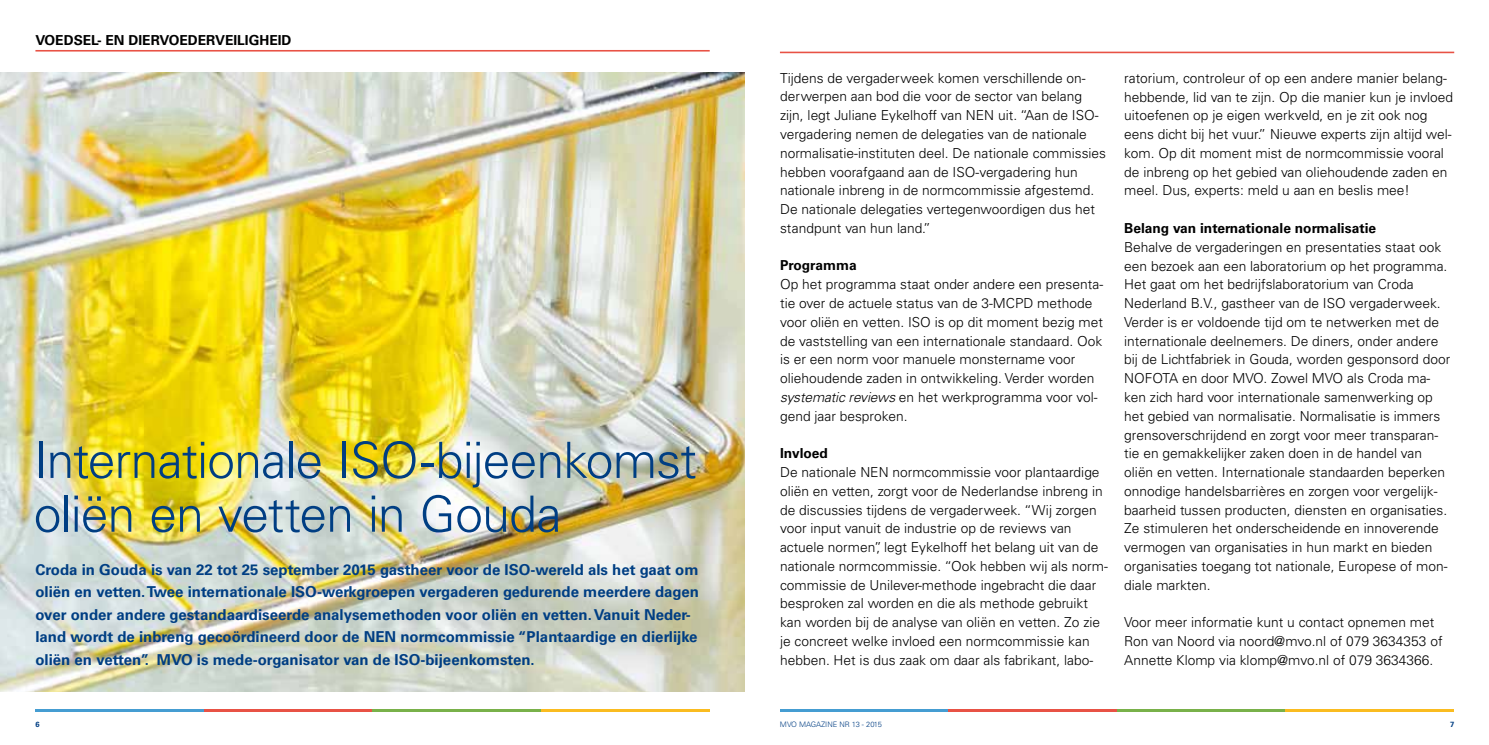
<style>
.page{position:relative;width:1489px;height:745px;background:#fff}
.page>*{position:absolute;margin:0;border:0;box-sizing:border-box;transform-origin:0 0}
.t1{font:300 50px/53.8px "Univers LT Std";letter-spacing:-.02em;color:#003e83}
.t2{font:700 15px/22.5px "Univers LT Std";color:#003e83}
.t3{font:300 13.75px/18.8px "Univers LT Std";color:#000}
.t4{font:700 13.75px "Univers LT Std";color:#000}
.t5{font:300 7.5px "Univers LT Std";color:#003e83}
.t6{font:700 7.5px "Univers LT Std";color:#003e83}
.s1{font-style:italic}
</style>
<div class="page">
<hr style="left:780px;top:709px;width:168px;height:2px;background:#459dd2">
<hr style="left:948px;top:709px;width:168px;height:2px;background:#e85245">
<hr style="left:1116px;top:709px;width:169px;height:2px;background:#79b14a">
<hr style="left:1285px;top:709px;width:168px;height:2px;background:#fabc20">
<hr style="left:35px;top:709px;width:169px;height:2px;background:#459dd2">
<hr style="left:204px;top:709px;width:168px;height:2px;background:#e85245">
<hr style="left:372px;top:709px;width:169px;height:2px;background:#79b14a">
<hr style="left:541px;top:709px;width:168px;height:2px;background:#fabc20">
<img style="left:0;top:73px;width:744px;height:618px">
<hr style="left:780px;top:52px;width:673px;height:1px;background:#e85245">
<hr style="left:35px;top:50px;width:674px;height:2px;background:#e85245">
<p class="t4" style="left:35px;top:32px;width:257px">VOEDSEL- EN DIERVOEDERVEILIGHEID</p>
<h1 class="t1" style="left:34px;top:433px;width:664px">Internationale ISO-bijeenkomst oliën en vetten in Gouda</h1>
<p class="t2" style="left:35px;top:558px;width:665px">Croda in Gouda is van 22 tot 25 september 2015 gastheer voor de ISO-wereld als het gaat om oliën en vetten. Twee internationale ISO-werkgroepen vergaderen gedurende meerdere dagen over onder andere gestandaardiseerde analysemethoden voor oliën en vetten. Vanuit Neder&shy;land wordt de inbreng gecoördineerd door de NEN normcommissie “Plantaardige en dierlijke oliën en vetten”. MVO is mede-organisator van de ISO-bijeenkomsten.</p>
<p class="t3" style="left:780px;top:68px;width:327px">Tijdens de vergaderweek komen verschillende on&shy;derwerpen aan bod die voor de sector van belang zijn, legt Juliane Eykelhoff van NEN uit. “Aan de ISO&shy;vergadering nemen de delegaties van de nationale normalisatie-instituten deel. De nationale commissies hebben voorafgaand aan de ISO-vergadering hun nationale inbreng in de normcommissie afgestemd.<br>De nationale delegaties vertegenwoordigen dus het standpunt van hun land.”</p>
<p class="t4" style="left:780px;top:257px;width:78px">Programma</p>
<p class="t3" style="left:780px;top:275px;width:325px">Op het programma staat onder andere een presenta&shy;tie over de actuele status van de 3-MCPD methode voor oliën en vetten. ISO is op dit moment bezig met de vaststelling van een internationale standaard. Ook is er een norm voor manuele monstername voor oliehoudende zaden in ontwikkeling. Verder worden <span class="s1">systematic reviews</span> en het werkprogramma voor vol&shy;gend jaar besproken.</p>
<p class="t4" style="left:780px;top:445px;width:49px">Invloed</p>
<p class="t3" style="left:780px;top:462px;width:329px">De nationale NEN normcommissie voor plantaardige oliën en vetten, zorgt voor de Nederlandse inbreng in de discussies tijdens de vergaderweek. “Wij zorgen voor input vanuit de industrie op de reviews van actuele normen”, legt Eykelhoff het belang uit van de nationale normcommissie. “Ook hebben wij als norm&shy;commissie de Unilever-methode ingebracht die daar besproken zal worden en die als methode gebruikt kan worden bij de analyse van oliën en vetten. Zo zie je concreet welke invloed een normcommissie kan hebben. Het is dus zaak om daar als fabrikant, labo-</p>
<p class="t3" style="left:1124px;top:68px;width:330px">ratorium, controleur of op een andere manier belang&shy;hebbende, lid van te zijn. Op die manier kun je invloed uitoefenen op je eigen werkveld, en je zit ook nog eens dicht bij het vuur.” Nieuwe experts zijn altijd wel&shy;kom. Op dit moment mist de normcommissie vooral de inbreng op het gebied van oliehoudende zaden en meel. Dus, experts: meld u aan en beslis mee!</p>
<p class="t4" style="left:1124px;top:220px;width:253px">Belang van internationale normalisatie</p>
<p class="t3" style="left:1124px;top:237px;width:327px">Behalve de vergaderingen en presentaties staat ook een bezoek aan een laboratorium op het programma.<br>Het gaat om het bedrijfslaboratorium van Croda Nederland B.V., gastheer van de ISO vergaderweek.<br>Verder is er voldoende tijd om te netwerken met de internationale deelnemers. De diners, onder andere bij de Lichtfabriek in Gouda, worden gesponsord door NOFOTA en door MVO. Zowel MVO als Croda ma&shy;ken zich hard voor internationale samenwerking op het gebied van normalisatie. Normalisatie is immers grensoverschrijdend en zorgt voor meer transparan&shy;tie en gemakkelijker zaken doen in de handel van oliën en vetten. Internationale standaarden beperken onnodige handelsbarrières en zorgen voor vergelijk&shy;baarheid tussen producten, diensten en organisaties.<br>Ze stimuleren het onderscheidende en innoverende vermogen van organisaties in hun markt en bieden organisaties toegang tot nationale, Europese of mon&shy;diale markten.</p>
<p class="t3" style="left:1124px;top:612px;width:320px">Voor meer informatie kunt u contact opnemen met<br>Ron van Noord via noord@mvo.nl of 079 3634353 of<br>Annette Klomp via klomp@mvo.nl of 079 3634366.</p>
<p class="t6" style="left:35px;top:720px;width:6px">6</p>
<p class="t5" style="left:780px;top:719px;width:103px">MVO MAGAZINE NR 13 - 2015</p>
<p class="t6" style="left:1449px;top:720px;width:6px">7</p>
</div>
